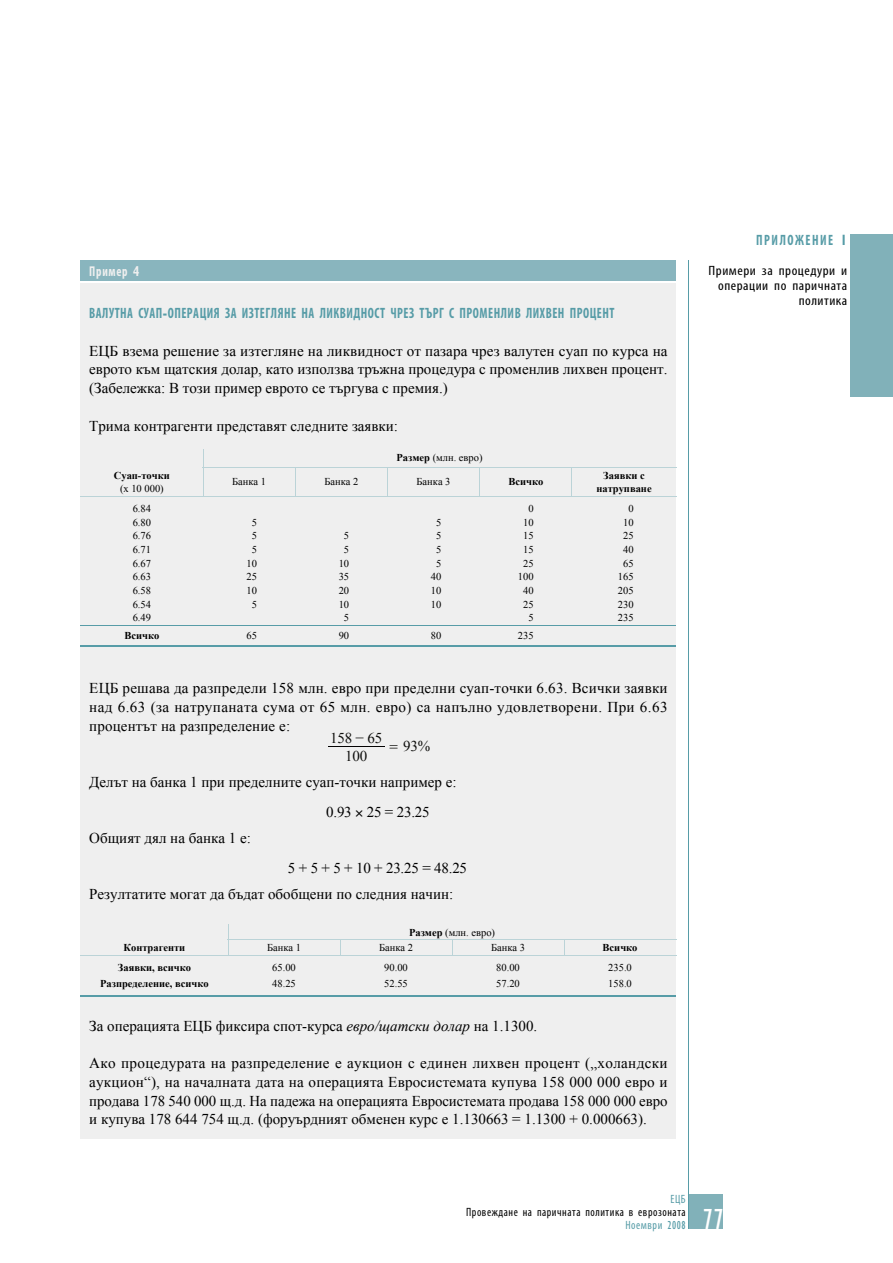
<style>
.page{position:relative;width:893px;height:1263px;background:#fff}
.page>*{position:absolute;margin:0;border:0;box-sizing:border-box;transform-origin:0 0}
.t1{font:condensed 30px "Gill Sans Myriad";color:#fff;scale:.95 1}
.t2{font:15px/18.8px "Times New Roman WGL";color:#000;text-align:justify}
.t3{font:700 condensed 15px "Gill Sans Myriad";letter-spacing:.04em;color:#579ca7;scale:.85 1}
.t4{font:15px "Times New Roman WGL";letter-spacing:-.015em;color:#10100e}
.t5{font:700 condensed 15px "Gill Sans Myriad";letter-spacing:.12em;color:#579ca7;scale:.85 1}
.t6{font:700 condensed 14.25px "Gill Sans Myriad";letter-spacing:.06em;color:#efefef;scale:.85 1}
.t7{font:condensed 13.5px/15px "Gill Sans Myriad";letter-spacing:.035em;color:#000;text-align:right;scale:1.1 1}
.t8{font:condensed 12px "Gill Sans Myriad";letter-spacing:.05em;color:#000;scale:.95 1}
.t9{font:condensed 12px "Gill Sans Myriad";letter-spacing:.05em;color:#579ca7;scale:.95 1}
.t10{font:10.5px "Times New Roman WGL";color:#000}
.t11{font:700 10.5px/13.5px "Times New Roman WGL";color:#000;text-align:center}
.s1{font-weight:700}
.s2{font-style:italic}
</style>
<div class="page">
<div style="left:689px;top:1195px;width:34px;height:34px;background:#81b1b9"></div>
<div style="left:850px;top:235px;width:43px;height:162px;background:#81b1b9"></div>
<hr style="left:689px;top:261px;width:1px;height:968px;background:#579ca7">
<div style="left:81px;top:262px;width:595px;height:877px;background:#efefef"></div>
<div style="left:81px;top:260px;width:595px;height:22px;background:#89b5be"></div>
<hr style="left:72px;top:282px;width:613px;height:1px;background:#fff">
<hr style="left:81px;top:496px;width:122px;height:1px;background:#bbd3d7">
<hr style="left:203px;top:467px;width:92px;height:1px;background:#bbd3d7">
<svg style="left:203px;top:449px;width:1px;height:47px"></svg>
<hr style="left:295px;top:467px;width:92px;height:1px;background:#bbd3d7">
<svg style="left:295px;top:468px;width:1px;height:28px"></svg>
<hr style="left:387px;top:467px;width:93px;height:1px;background:#bbd3d7">
<svg style="left:387px;top:468px;width:1px;height:28px"></svg>
<hr style="left:480px;top:467px;width:92px;height:1px;background:#bbd3d7">
<svg style="left:479px;top:468px;width:1px;height:28px"></svg>
<hr style="left:572px;top:467px;width:104px;height:1px;background:#bbd3d7">
<hr style="left:203px;top:496px;width:473px;height:1px;background:#bbd3d7">
<hr style="left:81px;top:625px;width:595px;height:1px;background:#579ca7">
<hr style="left:81px;top:645px;width:595px;height:1px;background:#579ca7">
<hr style="left:328px;top:746px;width:56px;height:1px;background:#030202">
<hr style="left:228px;top:939px;width:224px;height:1px;background:#bbd3d7">
<svg style="left:340px;top:940px;width:1px;height:15px"></svg>
<hr style="left:452px;top:939px;width:112px;height:1px;background:#bbd3d7">
<svg style="left:452px;top:940px;width:1px;height:15px"></svg>
<hr style="left:564px;top:939px;width:112px;height:1px;background:#bbd3d7">
<svg style="left:564px;top:940px;width:1px;height:15px"></svg>
<hr style="left:228px;top:955px;width:448px;height:1px;background:#bbd3d7">
<hr style="left:81px;top:995px;width:595px;height:1px;background:#579ca7">
<svg style="left:228px;top:924px;width:1px;height:31px"></svg>
<hr style="left:81px;top:955px;width:147px;height:1px;background:#bbd3d7">
<p class="t6" style="left:89px;top:266px;width:61px">Пример 4</p>
<p class="t3" style="left:89px;top:307px;width:619px">ВАЛУТНА СУАП-ОПЕРАЦИЯ ЗА ИЗТЕГЛЯНЕ НА ЛИКВИДНОСТ ЧРЕЗ ТЪРГ С ПРОМЕНЛИВ ЛИХВЕН ПРОЦЕНТ</p>
<p class="t2" style="left:89px;top:342px;width:580px">ЕЦБ взема решение за изтегляне на ликвидност от пазара чрез валутен суап по курса на еврото към щатския долар, като използва тръжна процедура с променлив лихвен процент. (Забележка: В този пример еврото се търгува с премия.)</p>
<p class="t2" style="left:89px;top:417px;width:310px">Трима контрагенти представят следните заявки:</p>
<p class="t10" style="left:397px;top:453px;width:88px"><span class="s1">Размер</span> (млн. евро)</p>
<p class="t11" style="left:114px;top:469px;width:58px">Суап-точки</p>
<p class="t10" style="left:120px;top:485px;width:45px">(х 10 000)</p>
<p class="t10" style="left:232px;top:478px;width:35px">Банка 1</p>
<p class="t10" style="left:324px;top:478px;width:35px">Банка 2</p>
<p class="t10" style="left:417px;top:478px;width:35px">Банка 3</p>
<p class="t11" style="left:508px;top:476px;width:36px">Всичко</p>
<p class="t11" style="left:596px;top:469px;width:57px">Заявки с натрупване</p>
<p class="t10" style="left:133px;top:505px;width:20px">6.84</p>
<p class="t10" style="left:528px;top:505px;width:7px">0</p>
<p class="t10" style="left:628px;top:505px;width:7px">0</p>
<p class="t10" style="left:133px;top:518px;width:20px">6.80</p>
<p class="t10" style="left:252px;top:518px;width:7px">5</p>
<p class="t10" style="left:436px;top:518px;width:7px">5</p>
<p class="t10" style="left:523px;top:518px;width:12px">10</p>
<p class="t10" style="left:623px;top:518px;width:12px">10</p>
<p class="t10" style="left:133px;top:532px;width:20px">6.76</p>
<p class="t10" style="left:252px;top:532px;width:7px">5</p>
<p class="t10" style="left:344px;top:532px;width:7px">5</p>
<p class="t10" style="left:436px;top:532px;width:7px">5</p>
<p class="t10" style="left:523px;top:532px;width:12px">15</p>
<p class="t10" style="left:623px;top:532px;width:12px">25</p>
<p class="t10" style="left:133px;top:546px;width:20px">6.71</p>
<p class="t10" style="left:252px;top:546px;width:7px">5</p>
<p class="t10" style="left:344px;top:546px;width:7px">5</p>
<p class="t10" style="left:436px;top:546px;width:7px">5</p>
<p class="t10" style="left:523px;top:546px;width:12px">15</p>
<p class="t10" style="left:623px;top:546px;width:12px">40</p>
<p class="t10" style="left:133px;top:559px;width:20px">6.67</p>
<p class="t10" style="left:246px;top:559px;width:12px">10</p>
<p class="t10" style="left:339px;top:559px;width:12px">10</p>
<p class="t10" style="left:436px;top:559px;width:7px">5</p>
<p class="t10" style="left:523px;top:559px;width:12px">25</p>
<p class="t10" style="left:623px;top:559px;width:12px">65</p>
<p class="t10" style="left:133px;top:573px;width:20px">6.63</p>
<p class="t10" style="left:246px;top:573px;width:12px">25</p>
<p class="t10" style="left:339px;top:573px;width:12px">35</p>
<p class="t10" style="left:431px;top:573px;width:12px">40</p>
<p class="t10" style="left:518px;top:573px;width:17px">100</p>
<p class="t10" style="left:618px;top:573px;width:17px">165</p>
<p class="t10" style="left:133px;top:587px;width:20px">6.58</p>
<p class="t10" style="left:246px;top:587px;width:12px">10</p>
<p class="t10" style="left:339px;top:587px;width:12px">20</p>
<p class="t10" style="left:431px;top:587px;width:12px">10</p>
<p class="t10" style="left:523px;top:587px;width:12px">40</p>
<p class="t10" style="left:618px;top:587px;width:17px">205</p>
<p class="t10" style="left:133px;top:600px;width:20px">6.54</p>
<p class="t10" style="left:252px;top:600px;width:7px">5</p>
<p class="t10" style="left:339px;top:600px;width:12px">10</p>
<p class="t10" style="left:431px;top:600px;width:12px">10</p>
<p class="t10" style="left:523px;top:600px;width:12px">25</p>
<p class="t10" style="left:618px;top:600px;width:17px">230</p>
<p class="t10" style="left:133px;top:614px;width:20px">6.49</p>
<p class="t10" style="left:344px;top:614px;width:7px">5</p>
<p class="t10" style="left:528px;top:614px;width:7px">5</p>
<p class="t10" style="left:618px;top:614px;width:17px">235</p>
<p class="t11" style="left:124px;top:630px;width:36px">Всичко</p>
<p class="t10" style="left:246px;top:632px;width:12px">65</p>
<p class="t10" style="left:339px;top:632px;width:12px">90</p>
<p class="t10" style="left:431px;top:632px;width:12px">80</p>
<p class="t10" style="left:518px;top:632px;width:17px">235</p>
<p class="t2" style="left:89px;top:680px;width:580px">ЕЦБ решава да разпредели 158 млн. евро при пределни суап-точки 6.63. Всички заявки над 6.63 (за натрупаната сума от 65 млн. евро) са напълно удовлетворени. При 6.63 процентът на разпределение е:</p>
<p class="t4" style="left:390px;top:740px;width:42px">= 93%</p>
<p class="t4" style="left:345px;top:750px;width:24px">100</p>
<p class="t4" style="left:330px;top:733px;width:54px">158 − 65</p>
<p class="t2" style="left:326px;top:768px;width:132px;line-height:30px;text-indent:-237px">Делът на банка 1 при пределните суап-точки например е:<br>0.93 25 = 23.25</p>
<p class="t2" style="left:89px;top:830px;width:163px">Общият дял на банка 1 е:</p>
<p class="t2" style="left:89px;top:856px;width:379px;line-height:26.2px;text-indent:199px">5 + 5 + 5 + 10 + 23.25 = 48.25<br>Резултатите могат да бъдат обобщени по следния начин:</p>
<p class="t11" style="left:124px;top:942px;width:63px">Контрагенти</p>
<p class="t10" style="left:409px;top:928px;width:88px"><span class="s1">Размер</span> (млн. евро)</p>
<p class="t10" style="left:267px;top:944px;width:35px">Банка 1</p>
<p class="t10" style="left:379px;top:944px;width:35px">Банка 2</p>
<p class="t10" style="left:491px;top:944px;width:35px">Банка 3</p>
<p class="t11" style="left:603px;top:942px;width:36px">Всичко</p>
<p class="t11" style="left:118px;top:962px;width:75px">Заявки, всичко</p>
<p class="t10" style="left:272px;top:964px;width:25px">65.00</p>
<p class="t10" style="left:384px;top:964px;width:25px">90.00</p>
<p class="t10" style="left:496px;top:964px;width:25px">80.00</p>
<p class="t10" style="left:608px;top:964px;width:25px">235.0</p>
<p class="t11" style="left:100px;top:978px;width:110px">Разпределение, всичко</p>
<p class="t10" style="left:272px;top:980px;width:25px">48.25</p>
<p class="t10" style="left:384px;top:980px;width:25px">52.55</p>
<p class="t10" style="left:496px;top:980px;width:25px">57.20</p>
<p class="t10" style="left:608px;top:980px;width:25px">158.0</p>
<p class="t2" style="left:89px;top:1017px;width:449px">За операцията ЕЦБ фиксира спот-курса <span class="s2">евро/щатски долар</span> на 1.1300.</p>
<p class="t2" style="left:89px;top:1055px;width:580px">Ако процедурата на разпределение е аукцион с единен лихвен процент („холандски аукцион“), на началната дата на операцията Евросистемата купува 158 000 000 евро и продава 178 540 000 щ.д. На падежа на операцията Евросистемата продава 158 000 000 евро и купува 178 644 754 щ.д. (форуърдният обменен курс е 1.130663 = 1.1300 + 0.000663).</p>
<p class="t5" style="left:756px;top:234px;width:109px">ПРИЛОЖЕНИЕ 1</p>
<p class="t7" style="left:709px;top:265px;width:128px">Примери за процедури и операции по паричната политика</p>
<p class="t9" style="left:670px;top:1195px;width:18px">ЕЦБ</p>
<p class="t8" style="left:466px;top:1208px;width:233px">Провеждане на паричната политика в еврозоната</p>
<p class="t9" style="left:625px;top:1221px;width:65px">Ноември 2008</p>
<h1 class="t1" style="left:703px;top:1210px;width:23px">77</h1>
</div>
